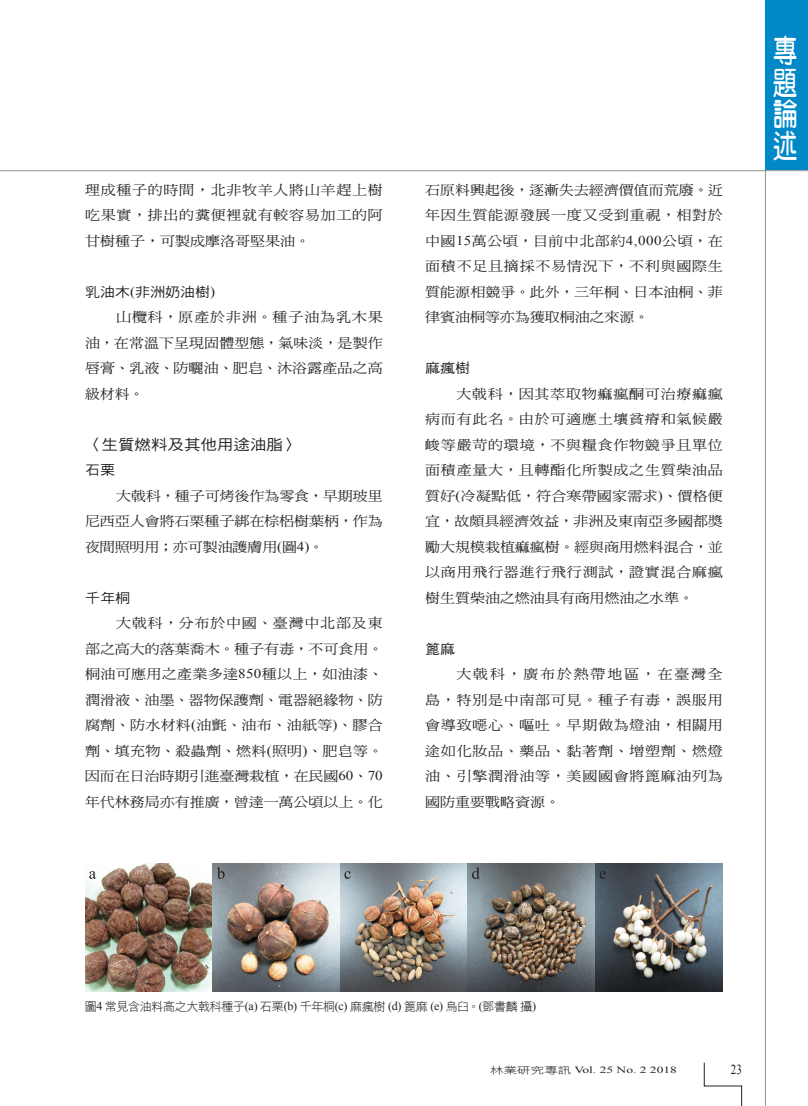
<style>
.page{position:relative;width:808px;height:1106px;background:#fff}
.page>*{position:absolute;margin:0;border:0;box-sizing:border-box;transform-origin:0 0}
.t1{font:31.5px/31.5px "DF Yuan W7 WINP BF";color:#fff;text-align:justify;scale:.77 1}
._07小標_齊左{font:14.85px "DF Hei W5 WINP BF";color:#231f20;scale:1.11 1}
.t2{font:13.8px "Times New Roman";color:#231f20;scale:.8 1}
._01內文{font:13.5px/25.5px "DF Ming W5 WINP BF";letter-spacing:.005em;color:#231f20;text-align:justify;scale:1.11 1}
._07小標齊左2{font:13.5px "DF Hei W5 WINP BF";color:#231f20;scale:1.11 1}
._06圖說{font:12px "DF Hei W3 WINP BF";letter-spacing:-.025em;color:#231f20}
.t3{font:9.45px "Times New Roman";color:#231f20;scale:1.43 1}
.s1{font-family:"Times New Roman"}
.s2{font-family:"DF Hei W3 WINP BF"}
</style>
<div class="page">
<hr style="left:765px;top:0;width:1px;height:1106px;background:#6c6d70">
<svg style="left:704px;top:1062px;width:38px;height:44px"></svg>
<div style="left:766px;top:0;width:42px;height:170px;background:#0088c7"></div>
<hr style="left:0;top:170px;width:808px;height:1px;background:#6c6d70">
<img style="left:85px;top:863px;width:638px;height:128px">
<svg style="left:89px;top:871px;width:7px;height:7px"></svg>
<svg style="left:217px;top:867px;width:8px;height:12px"></svg>
<svg style="left:344px;top:871px;width:7px;height:8px"></svg>
<svg style="left:472px;top:867px;width:8px;height:12px"></svg>
<svg style="left:600px;top:871px;width:6px;height:8px"></svg>
<p class="_01內文" style="left:85px;top:177px;width:270px">理成種子的時間，北非牧羊人將山羊趕上樹吃果實，排出的糞便裡就有較容易加工的阿甘樹種子，可製成摩洛哥堅果油。</p>
<p class="_07小標齊左2" style="left:85px;top:285px;width:119px">乳油木<span class="s1">(</span>非洲奶油樹<span class="s1">)</span></p>
<p class="_01內文" style="left:85px;top:304px;width:270px;text-indent:31px">山欖科，原產於非洲。種子油為乳木果油，在常溫下呈現固體型態，氣味淡，是製作唇膏、乳液、防曬油、肥皂、沐浴露產品之高級材料。</p>
<p class="_07小標_齊左" style="left:85px;top:437px;width:195px">〈生質燃料及其他用途油脂〉</p>
<p class="_07小標齊左2" style="left:85px;top:463px;width:29px">石栗</p>
<p class="_01內文" style="left:85px;top:483px;width:270px;text-indent:31px">大戟科，種子可烤後作為零食，早期玻里尼西亞人會將石栗種子綁在棕梠樹葉柄，作為夜間照明用；亦可製油護膚用<span class="s1">(</span>圖<span class="s1">4)</span>。</p>
<p class="_07小標齊左2" style="left:85px;top:591px;width:42px">千年桐</p>
<p class="_01內文" style="left:85px;top:610px;width:270px;text-indent:31px">大戟科，分布於中國、臺灣中北部及東部之高大的落葉喬木。種子有毒，不可食用。桐油可應用之產業多達<span class="s1">850</span>種以上，如油漆、潤滑液、油墨、器物保護劑、電器絕緣物、防腐劑、防水材料<span class="s1">(</span>油氈、油布、油紙等<span class="s1">)</span>、膠合劑、填充物、殺蟲劑、燃料<span class="s1">(</span>照明<span class="s1">)</span>、肥皂等。因而在日治時期引進臺灣栽植，在民國<span class="s1">60</span>、<span class="s1">70</span>年代林務局亦有推廣，曾達一萬公頃以上。化</p>
<p class="_01內文" style="left:425px;top:177px;width:270px">石原料興起後，逐漸失去經濟價值而荒廢。近年因生質能源發展一度又受到重視，相對於中國<span class="s1">15</span>萬公頃，目前中北部約<span class="s1">4,000</span>公頃，在面積不足且摘採不易情況下，不利與國際生質能源相競爭。此外，三年桐、日本油桐、菲律賓油桐等亦為獲取桐油之來源。</p>
<p class="_07小標齊左2" style="left:425px;top:361px;width:42px">麻瘋樹</p>
<p class="_01內文" style="left:425px;top:381px;width:270px;text-indent:31px">大戟科，因其萃取物痲瘋酮可治療痲瘋病而有此名。由於可適應土壤貧瘠和氣候嚴峻等嚴苛的環境，不與糧食作物競爭且單位面積產量大，且轉酯化所製成之生質柴油品質好<span class="s1">(</span>冷凝點低，符合寒帶國家需求<span class="s1">)</span>、價格便宜，故頗具經濟效益，非洲及東南亞多國都獎勵大規模栽植痲瘋樹。經與商用燃料混合，並以商用飛行器進行飛行測試，證實混合麻瘋樹生質柴油之燃油具有商用燃油之水準。</p>
<p class="_07小標齊左2" style="left:425px;top:642px;width:29px">篦麻</p>
<p class="_01內文" style="left:425px;top:661px;width:270px;text-indent:31px">大戟科，廣布於熱帶地區，在臺灣全島，特別是中南部可見。種子有毒，誤服用會導致噁心、嘔吐。早期做為燈油，相關用途如化妝品、藥品、黏著劑、增塑劑、燃燈油、引擎潤滑油等，美國國會將篦麻油列為國防重要戰略資源。</p>
<h1 class="t1" style="left:773px;top:35px;width:32px">專題論述</h1>
<p class="_06圖說" style="left:85px;top:1000px;width:453px">圖<span class="s1">4</span> 常見含油料高之大戟科種子<span class="s1">(a)</span> 石栗<span class="s1">(b)</span> 千年桐<span class="s1">(c)</span> 麻瘋樹 <span class="s1">(d)</span> 篦麻 <span class="s1">(e)</span> 烏臼。<span class="s1">(</span>鄧書麟攝<span class="s1">)</span></p>
<p class="t3" style="left:490px;top:1063px;width:132px"><span class="s2">林業研究專訊</span> Vol. 25 No. 2 2018</p>
<p class="t2" style="left:731px;top:1060px;width:15px">23</p>
</div>
